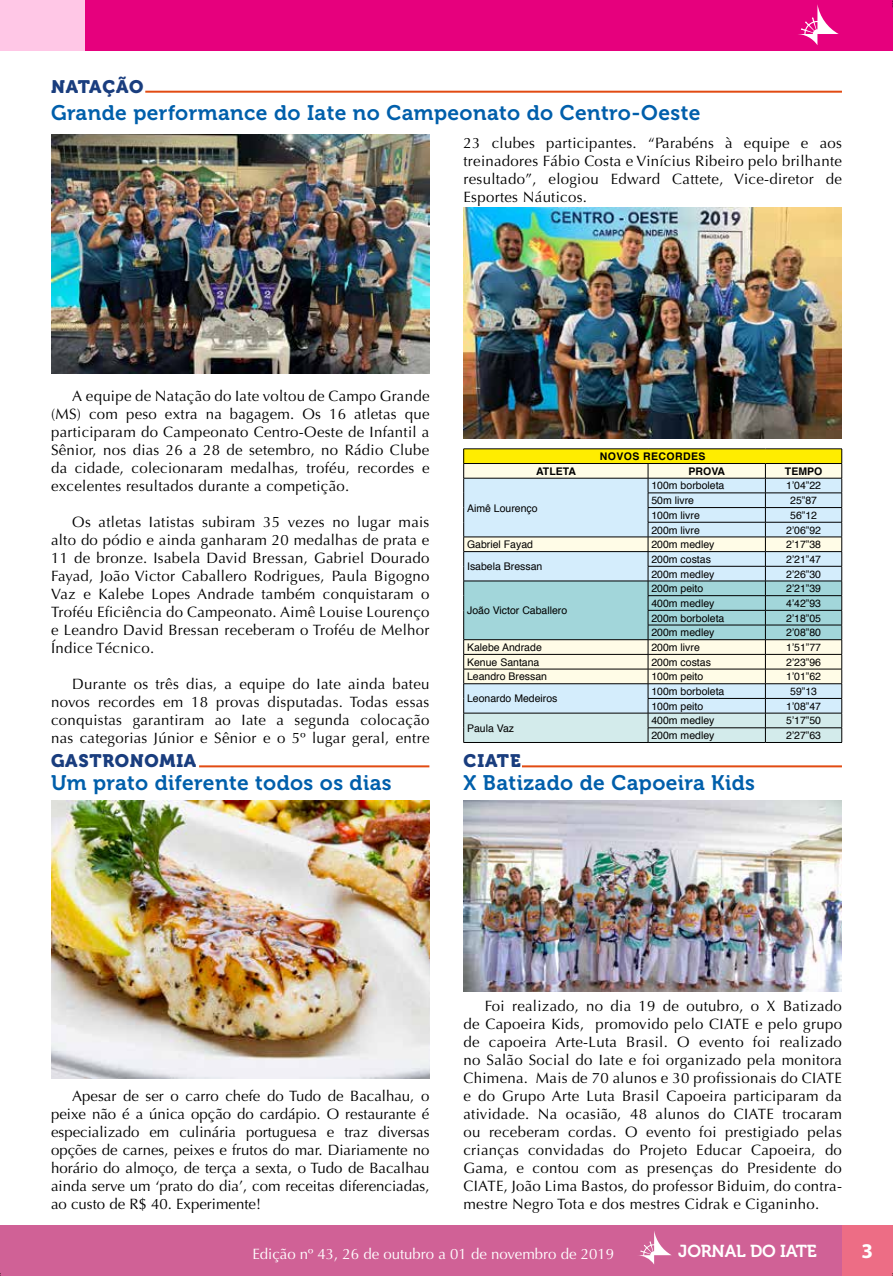
<style>
.page{position:relative;width:893px;height:1276px;background:#fff}
.page>*{position:absolute;margin:0;border:0;box-sizing:border-box;transform-origin:0 0}
.t1{font:21px "Museo 700";letter-spacing:.02em;color:#005fab}
.t2{font:700 21px "Myriad Pro";color:#fff}
.t3{font:18px "Museo 900";letter-spacing:.04em;color:#193d7e}
.t4{font:17.25px "Museo 700";letter-spacing:-.01em;color:#fff}
.t5{font:15px/18px "Optima";letter-spacing:.02em;color:#000;text-align:justify}
.t6{font:15px "Optima";color:#fff}
.t7{font:10.5px "Helvetica";color:#000}
.t8{font:700 10.5px "Helvetica";color:#000}
.t9{font:700 10.5px "Helvetica";letter-spacing:.04em;color:#000}
</style>
<div class="page">
<div style="left:0;top:1225px;width:893px;height:51px;background:#d06196"></div>
<svg style="left:638px;top:1231px;width:34px;height:33px"></svg>
<div style="left:0;top:0;width:893px;height:51px;background:#e6007d"></div>
<div style="left:0;top:0;width:85px;height:51px;background:#ffc7e6"></div>
<div style="left:842px;top:1225px;width:51px;height:51px;background:#ed6d85"></div>
<svg style="left:798px;top:4px;width:41px;height:41px"></svg>
<hr style="left:145px;top:91px;width:697px;height:2px;background:#e24b12">
<hr style="left:463px;top:448px;width:185px;height:1px;background:#000">
<hr style="left:648px;top:448px;width:117px;height:1px;background:#000">
<hr style="left:765px;top:448px;width:77px;height:1px;background:#000">
<hr style="left:463px;top:742px;width:185px;height:1px;background:#000">
<hr style="left:648px;top:742px;width:117px;height:1px;background:#000">
<hr style="left:765px;top:742px;width:77px;height:1px;background:#000">
<svg style="left:463px;top:449px;width:379px;height:293px;background:#c9ddd4"></svg>
<hr style="left:765px;top:713px;width:77px;height:1px;background:#000">
<img style="left:51px;top:134px;width:378px;height:239px">
<img style="left:463px;top:207px;width:379px;height:231px">
<hr style="left:199px;top:765px;width:230px;height:2px;background:#e24b12">
<img style="left:51px;top:800px;width:378px;height:278px">
<hr style="left:522px;top:765px;width:320px;height:2px;background:#e24b12">
<img style="left:463px;top:800px;width:379px;height:191px">
<p class="t3" style="left:51px;top:76px;width:94px">NATAÇÃO</p>
<h1 class="t1" style="left:51px;top:101px;width:651px">Grande performance do Iate no Campeonato do Centro-Oeste</h1>
<p class="t5" style="left:463px;top:134px;width:380px">23 clubes participantes. “Parabéns à equipe e aos treinadores Fábio Costa e Vinícius Ribeiro pelo brilhante resultado”, elogiou Edward Cattete, Vice-diretor de Esportes Náuticos.</p>
<p class="t5" style="left:51px;top:387px;width:380px;text-indent:21px">A equipe de Natação do Iate voltou de Campo Grande (MS) com peso extra na bagagem. Os 16 atletas que participaram do Campeonato Centro-Oeste de Infantil a Sênior, nos dias 26 a 28 de setembro, no Rádio Clube da cidade, colecionaram medalhas, troféu, recordes e excelentes resultados durante a competição.</p>
<p class="t5" style="left:51px;top:513px;width:380px;text-indent:21px">Os atletas Iatistas subiram 35 vezes no lugar mais alto do pódio e ainda ganharam 20 medalhas de prata e 11 de bronze. Isabela David Bressan, Gabriel Dourado Fayad, João Victor Caballero Rodrigues, Paula Bigogno Vaz e Kalebe Lopes Andrade também conquistaram o Troféu Eficiência do Campeonato. Aimê Louise Lourenço e Leandro David Bressan receberam o Troféu de Melhor Índice Técnico.</p>
<p class="t5" style="left:51px;top:675px;width:380px;text-indent:21px">Durante os três dias, a equipe do Iate ainda bateu novos recordes em 18 provas disputadas. Todas essas conquistas garantiram ao Iate a segunda colocação nas categorias Júnior e Sênior e o 5º lugar geral, entre</p>
<p class="t3" style="left:51px;top:751px;width:147px">GASTRONOMIA</p>
<h1 class="t1" style="left:51px;top:770px;width:342px">Um prato diferente todos os dias</h1>
<p class="t9" style="left:600px;top:448px;width:107px">NOVOS RECORDES</p>
<p class="t8" style="left:536px;top:462px;width:41px">ATLETA</p>
<p class="t8" style="left:689px;top:462px;width:38px">PROVA</p>
<p class="t8" style="left:785px;top:462px;width:39px">TEMPO</p>
<p class="t7" style="left:467px;top:500px;width:72px">Aimê Lourenço</p>
<p class="t7" style="left:651px;top:478px;width:74px">100m borboleta</p>
<p class="t7" style="left:786px;top:478px;width:37px">1’04”22</p>
<p class="t7" style="left:651px;top:492px;width:44px">50m livre</p>
<p class="t7" style="left:790px;top:492px;width:28px">25”87</p>
<p class="t7" style="left:651px;top:507px;width:50px">100m livre</p>
<p class="t7" style="left:790px;top:507px;width:28px">56”12</p>
<p class="t7" style="left:651px;top:522px;width:50px">200m livre</p>
<p class="t7" style="left:786px;top:522px;width:37px">2’06”92</p>
<p class="t7" style="left:467px;top:536px;width:67px">Gabriel Fayad</p>
<p class="t7" style="left:651px;top:536px;width:65px">200m medley</p>
<p class="t7" style="left:786px;top:536px;width:37px">2’17”38</p>
<p class="t7" style="left:467px;top:558px;width:77px">Isabela Bressan</p>
<p class="t7" style="left:651px;top:551px;width:61px">200m costas</p>
<p class="t7" style="left:786px;top:551px;width:37px">2’21”47</p>
<p class="t7" style="left:651px;top:566px;width:65px">200m medley</p>
<p class="t7" style="left:786px;top:566px;width:37px">2’26”30</p>
<p class="t7" style="left:467px;top:602px;width:102px">João Victor Caballero</p>
<p class="t7" style="left:651px;top:580px;width:53px">200m peito</p>
<p class="t7" style="left:786px;top:580px;width:37px">2’21”39</p>
<p class="t7" style="left:651px;top:595px;width:65px">400m medley</p>
<p class="t7" style="left:786px;top:595px;width:37px">4’42”93</p>
<p class="t7" style="left:651px;top:610px;width:74px">200m borboleta</p>
<p class="t7" style="left:786px;top:610px;width:37px">2’18”05</p>
<p class="t7" style="left:651px;top:624px;width:65px">200m medley</p>
<p class="t7" style="left:786px;top:624px;width:37px">2’08”80</p>
<p class="t7" style="left:467px;top:639px;width:76px">Kalebe Andrade</p>
<p class="t7" style="left:651px;top:639px;width:50px">200m livre</p>
<p class="t7" style="left:786px;top:639px;width:37px">1’51”77</p>
<p class="t7" style="left:467px;top:654px;width:74px">Kenue Santana</p>
<p class="t7" style="left:651px;top:654px;width:61px">200m costas</p>
<p class="t7" style="left:786px;top:654px;width:37px">2’23”96</p>
<p class="t7" style="left:467px;top:668px;width:81px">Leandro Bressan</p>
<p class="t7" style="left:651px;top:668px;width:53px">100m peito</p>
<p class="t7" style="left:786px;top:668px;width:37px">1’01”62</p>
<p class="t7" style="left:467px;top:690px;width:92px">Leonardo Medeiros</p>
<p class="t7" style="left:651px;top:683px;width:74px">100m borboleta</p>
<p class="t7" style="left:790px;top:683px;width:28px">59”13</p>
<p class="t7" style="left:651px;top:698px;width:53px">100m peito</p>
<p class="t7" style="left:786px;top:698px;width:37px">1’08”47</p>
<p class="t7" style="left:467px;top:720px;width:49px">Paula Vaz</p>
<p class="t7" style="left:651px;top:712px;width:65px">400m medley</p>
<p class="t7" style="left:786px;top:712px;width:37px">5’17”50</p>
<p class="t7" style="left:651px;top:727px;width:65px">200m medley</p>
<p class="t7" style="left:786px;top:727px;width:37px">2’27”63</p>
<p class="t3" style="left:463px;top:751px;width:59px">CIATE</p>
<h1 class="t1" style="left:463px;top:770px;width:293px">X Batizado de Capoeira Kids</h1>
<p class="t5" style="left:51px;top:1087px;width:380px;text-indent:21px">Apesar de ser o carro chefe do Tudo de Bacalhau, o peixe não é a única opção do cardápio. O restaurante é especializado em culinária portuguesa e traz diversas opções de carnes, peixes e frutos do mar. Diariamente no horário do almoço, de terça a sexta, o Tudo de Bacalhau ainda serve um ‘prato do dia’, com receitas diferenciadas, ao custo de R$ 40. Experimente!</p>
<p class="t5" style="left:463px;top:997px;width:380px;text-indent:21px">Foi realizado, no dia 19 de outubro, o X Batizado de Capoeira Kids, promovido pelo CIATE e pelo grupo de capoeira Arte-Luta Brasil. O evento foi realizado no Salão Social do Iate e foi organizado pela monitora Chimena. Mais de 70 alunos e 30 profissionais do CIATE e do Grupo Arte Luta Brasil Capoeira participaram da atividade. Na ocasião, 48 alunos do CIATE trocaram ou receberam cordas. O evento foi prestigiado pelas crianças convidadas do Projeto Educar Capoeira, do Gama, e contou com as presenças do Presidente do CIATE, João Lima Bastos, do professor Biduim, do contra&shy;mestre Negro Tota e dos mestres Cidrak e Ciganinho.</p>
<p class="t6" style="left:252px;top:1245px;width:363px">Edição nº 43, 26 de outubro a 01 de novembro de 2019</p>
<p class="t4" style="left:678px;top:1241px;width:140px">JORNAL DO IATE</p>
<h1 class="t2" style="left:862px;top:1237px;width:13px">3</h1>
</div>
